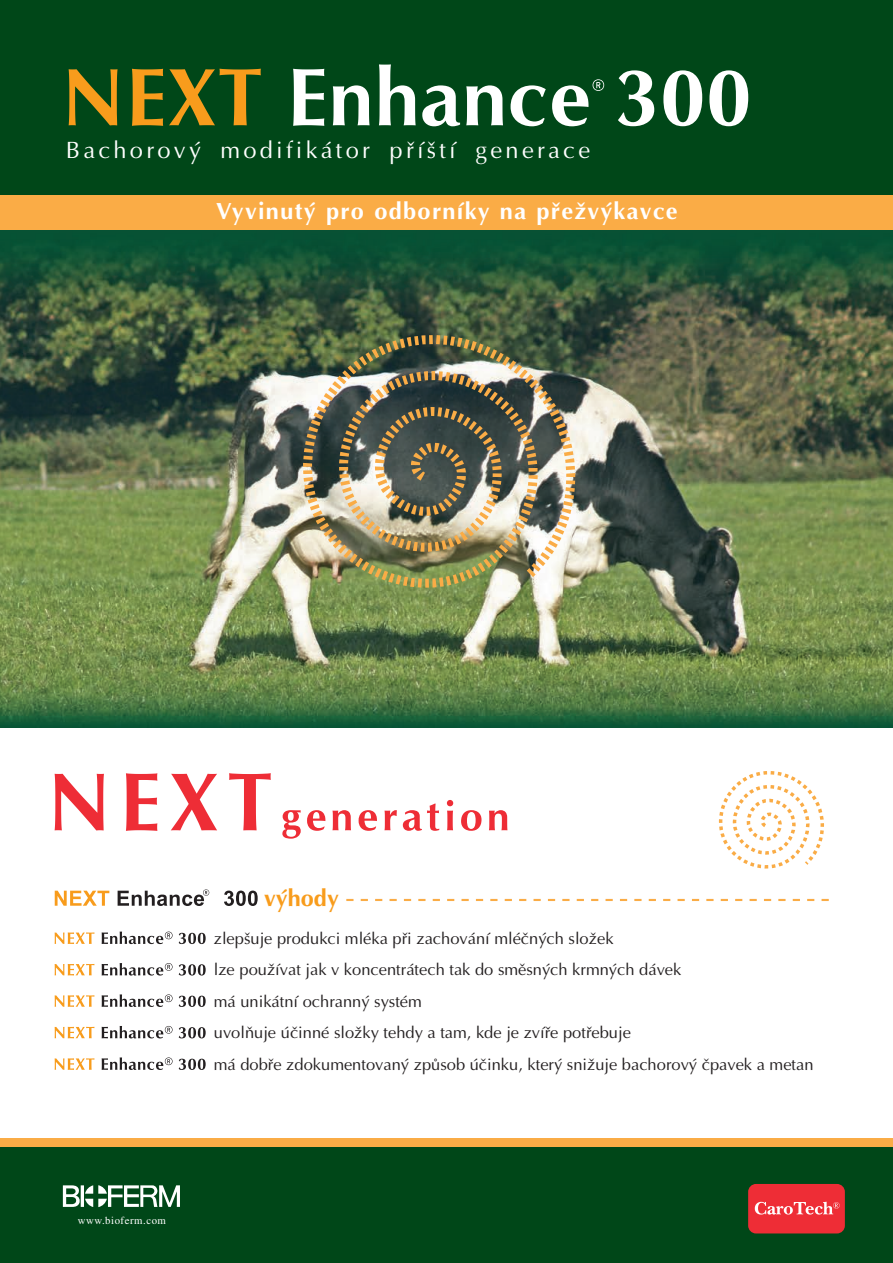
<style>
.page{position:relative;width:893px;height:1263px;background:#fff}
.page>*{position:absolute;margin:0;border:0;box-sizing:border-box;transform-origin:0 0}
.t1{font:23.7px "Ottawa CE";letter-spacing:.14em;color:#fff}
.t2{font:700 23.55px "Ottawa CE";letter-spacing:.055em;color:#fff}
.t3{font:700 23.55px "Ottawa CE";color:#f89c1c}
.t4{font:16.5px/31.5px "Ottawa CE";color:#231f20}
.t5{font:10.8px "Toronto CE";letter-spacing:.05em;color:#fff}
</style>
<div class="page">
<img style="left:0;top:230px;width:893px;height:498px">
<div style="left:0;top:0;width:893px;height:201px;background:#004718"></div>
<div style="left:0;top:1146px;width:893px;height:117px;background:#004718"></div>
<div style="left:0;top:195px;width:893px;height:35px;background:#faac46"></div>
<div style="left:748px;top:1184px;width:97px;height:49px;background:#ee2d36;border-radius:8px"></div>
<svg style="left:755px;top:1202px;width:85px;height:12px"></svg>
<div style="left:0;top:1138px;width:893px;height:9px;background:#faac46"></div>
<img style="left:279px;top:310px;width:319px;height:301px">
<svg style="left:69px;top:69px;width:49px;height:56px"></svg>
<svg style="left:132px;top:69px;width:31px;height:57px"></svg>
<svg style="left:169px;top:69px;width:92px;height:56px"></svg>
<svg style="left:293px;top:69px;width:31px;height:57px"></svg>
<svg style="left:333px;top:85px;width:37px;height:40px"></svg>
<svg style="left:379px;top:64px;width:37px;height:61px"></svg>
<svg style="left:422px;top:85px;width:38px;height:41px"></svg>
<svg style="left:466px;top:85px;width:37px;height:40px"></svg>
<svg style="left:511px;top:85px;width:35px;height:41px"></svg>
<svg style="left:618px;top:70px;width:36px;height:56px"></svg>
<svg style="left:663px;top:70px;width:39px;height:56px"></svg>
<svg style="left:709px;top:70px;width:39px;height:56px"></svg>
<svg style="left:552px;top:79px;width:52px;height:47px"></svg>
<svg style="left:55px;top:774px;width:49px;height:56px"></svg>
<svg style="left:126px;top:773px;width:31px;height:58px"></svg>
<svg style="left:171px;top:774px;width:46px;height:56px"></svg>
<svg style="left:229px;top:773px;width:42px;height:57px"></svg>
<svg style="left:282px;top:810px;width:19px;height:29px"></svg>
<svg style="left:307px;top:810px;width:18px;height:21px"></svg>
<svg style="left:332px;top:810px;width:19px;height:20px"></svg>
<svg style="left:359px;top:810px;width:18px;height:21px"></svg>
<svg style="left:384px;top:810px;width:13px;height:20px"></svg>
<svg style="left:403px;top:803px;width:36px;height:28px"></svg>
<svg style="left:447px;top:800px;width:6px;height:30px"></svg>
<svg style="left:461px;top:810px;width:20px;height:21px"></svg>
<svg style="left:489px;top:810px;width:18px;height:20px"></svg>
<svg style="left:63px;top:1185px;width:117px;height:22px"></svg>
<svg style="left:55px;top:891px;width:54px;height:15px"></svg>
<svg style="left:224px;top:890px;width:34px;height:16px"></svg>
<svg style="left:118px;top:889px;width:91px;height:17px"></svg>
<svg style="left:55px;top:995px;width:39px;height:12px"></svg>
<svg style="left:102px;top:994px;width:71px;height:13px"></svg>
<svg style="left:179px;top:996px;width:27px;height:11px"></svg>
<svg style="left:55px;top:1027px;width:39px;height:11px"></svg>
<svg style="left:102px;top:1026px;width:71px;height:12px"></svg>
<svg style="left:179px;top:1027px;width:27px;height:11px"></svg>
<svg style="left:55px;top:1058px;width:39px;height:12px"></svg>
<svg style="left:102px;top:1057px;width:71px;height:13px"></svg>
<svg style="left:179px;top:1059px;width:27px;height:11px"></svg>
<svg style="left:55px;top:932px;width:39px;height:12px"></svg>
<svg style="left:102px;top:931px;width:71px;height:13px"></svg>
<svg style="left:179px;top:933px;width:27px;height:11px"></svg>
<svg style="left:55px;top:964px;width:39px;height:11px"></svg>
<svg style="left:102px;top:963px;width:71px;height:12px"></svg>
<svg style="left:179px;top:964px;width:27px;height:11px"></svg>
<svg style="left:346px;top:899px;width:483px;height:2px"></svg>
<svg style="left:718px;top:771px;width:106px;height:98px"></svg>
<h1 class="t1" style="left:66px;top:140px;width:526px">Bachorový modifikátor příští generace</h1>
<h2 class="t2" style="left:216px;top:202px;width:463px">Vyvinutý pro odborníky na přežvýkavce</h2>
<h2 class="t3" style="left:264px;top:888px;width:76px">výhody</h2>
<p class="t4" style="left:214px;top:924px;width:469px">zlepšuje produkci mléka při zachování mléčných složek<br>lze používat jak v koncentrátech tak do směsných krmných dávek</p>
<p class="t4" style="left:214px;top:987px;width:601px">má unikátní ochranný systém<br>uvolňuje účinné složky tehdy a tam, kde je zvíře potřebuje<br>má dobře zdokumentovaný způsob účinku, který snižuje bachorový čpavek a metan</p>
<p class="t5" style="left:78px;top:1215px;width:90px">www.bioferm.com</p>
</div>
